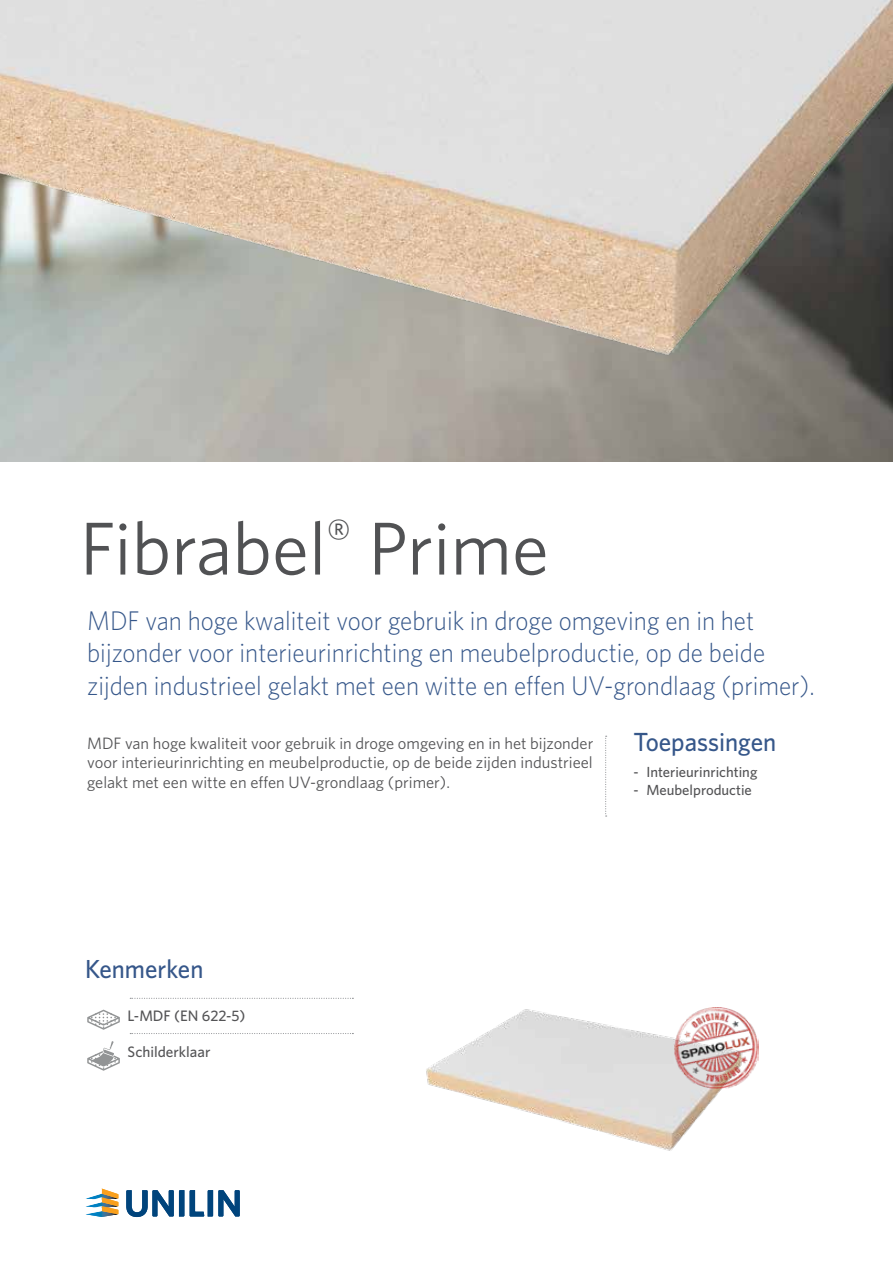
<style>
.page{position:relative;width:893px;height:1263px;background:#fff}
.page>*{position:absolute;margin:0;border:0;box-sizing:border-box;transform-origin:0 0}
.t1{font:75px "Whitney";color:#515254}
.t2{font:300 27px/32.4px "Whitney";color:#36578a;scale:.93 1}
.t3{font:500 26.25px "Whitney";color:#36578a;scale:.95 1}
.t4{font:500 26.1px "Whitney";color:#36578a;scale:.95 1}
.t5{font:16.5px/19.5px "Whitney";color:#545456;text-align:justify}
.t6{font:500 15.15px "Whitney";color:#545456}
.t7{font:500 14.55px "Whitney";color:#545456}
</style>
<div class="page">
<img style="left:426px;top:1007px;width:333px;height:144px">
<svg style="left:605px;top:736px;width:2px;height:80px"></svg>
<svg style="left:126px;top:1190px;width:58px;height:27px"></svg>
<svg style="left:190px;top:1190px;width:50px;height:26px"></svg>
<svg style="left:86px;top:1188px;width:32px;height:29px"></svg>
<img style="left:675px;top:1008px;width:83px;height:81px">
<img style="left:0;top:0;width:893px;height:462px">
<svg style="left:130px;top:998px;width:223px;height:1px"></svg>
<svg style="left:130px;top:1033px;width:223px;height:1px"></svg>
<svg style="left:87px;top:1010px;width:33px;height:20px"></svg>
<svg style="left:87px;top:1041px;width:33px;height:30px"></svg>
<h1 class="t1" style="left:80px;top:499px;width:471px">Fibrabel<sup>®</sup> Prime</h1>
<p class="t2" style="left:87px;top:603px;width:784px">MDF van hoge kwaliteit voor gebruik in droge omgeving en in het bijzonder voor interieurinrichting en meubelproductie, op de beide zijden industrieel gelakt met een witte en effen UV-grondlaag (primer).</p>
<p class="t5" style="left:87px;top:733px;width:508px">MDF van hoge kwaliteit voor gebruik in droge omgeving en in het bijzonder voor interieurinrichting en meubelproductie, op de beide zijden industrieel gelakt met een witte en effen UV-grondlaag (primer).</p>
<p class="t3" style="left:634px;top:725px;width:152px">Toepassingen</p>
<p class="t7" style="left:634px;top:763px;width:125px">- Interieurinrichting</p>
<p class="t7" style="left:634px;top:780px;width:120px">- Meubelproductie</p>
<p class="t4" style="left:85px;top:951px;width:126px">Kenmerken</p>
<p class="t6" style="left:128px;top:1006px;width:119px">L-MDF (EN 622-5)</p>
<p class="t6" style="left:128px;top:1041px;width:84px">Schilderklaar</p>
</div>
